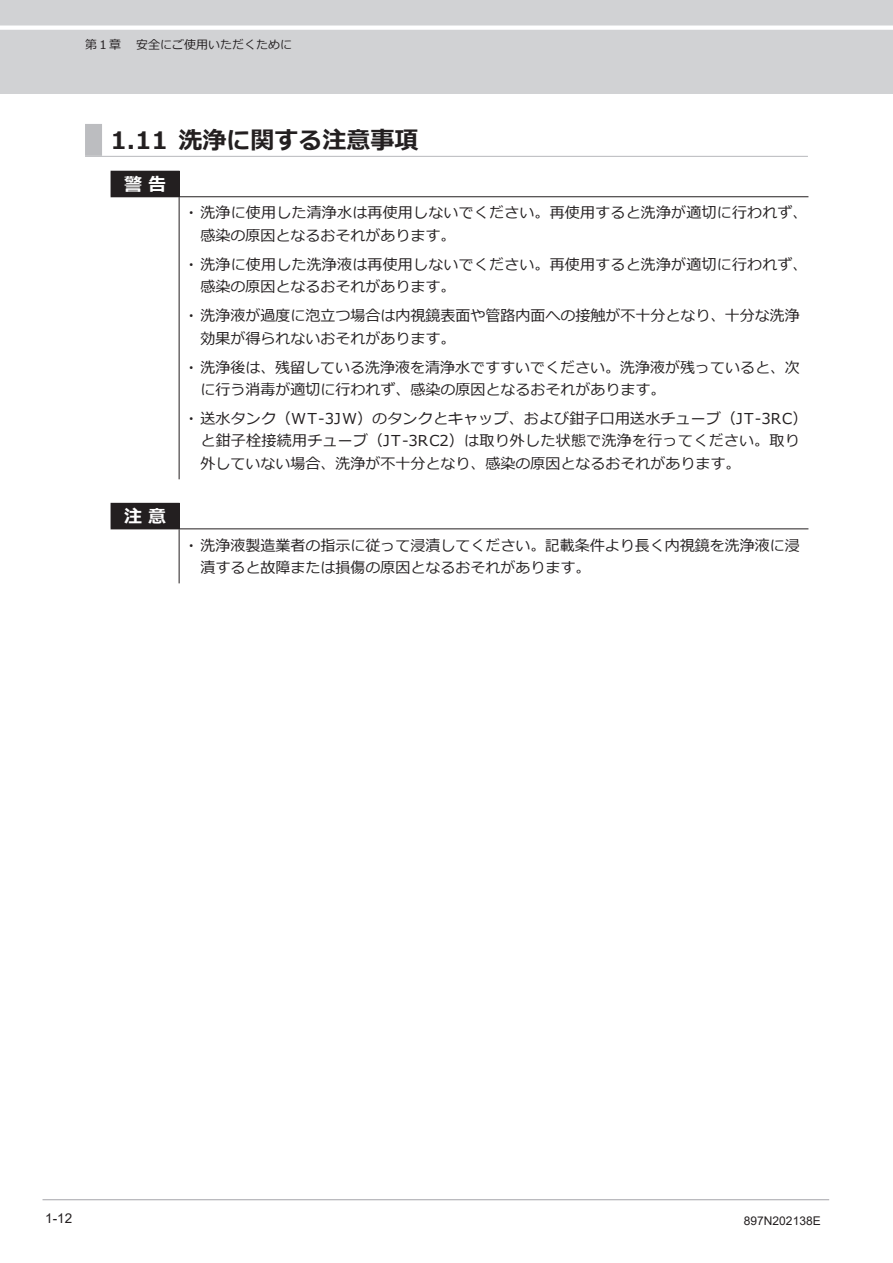
<style>
.page{position:relative;width:893px;height:1263px;background:#fff}
.page>*{position:absolute;margin:0;border:0;box-sizing:border-box;transform-origin:0 0}
.t1{font:700 24px "Meiryo";color:#231f20}
.t2{font:700 18px "Meiryo";color:#fff}
.t3{font:15px/22.5px "Meiryo";color:#231f20}
.t4{font:13.5px "Arial";color:#231f20}
.t5{font:12px "Meiryo";color:#231f20}
.t6{font:12px "Arial";color:#231f20}
</style>
<div class="page">
<hr style="left:43px;top:1199px;width:786px;height:1px;background:#a8a9ad">
<div style="left:0;top:0;width:893px;height:94px;background:#d1d2d4"></div>
<hr style="left:0;top:26px;width:893px;height:4px;background:#fff">
<div style="left:85px;top:124px;width:17px;height:32px;background:#bcbdc0"></div>
<hr style="left:85px;top:156px;width:723px;height:1px;background:#bcbdc0">
<div style="left:111px;top:171px;width:68px;height:26px;background:#231f20"></div>
<hr style="left:111px;top:171px;width:69px;height:1px;background:#231f20">
<svg style="left:179px;top:172px;width:1px;height:24px"></svg>
<hr style="left:179px;top:196px;width:629px;height:1px;background:#231f20">
<hr style="left:179px;top:197px;width:1px;height:282px;background:#231f20">
<div style="left:111px;top:503px;width:68px;height:26px;background:#231f20"></div>
<hr style="left:111px;top:503px;width:69px;height:1px;background:#231f20">
<svg style="left:179px;top:504px;width:1px;height:24px"></svg>
<hr style="left:179px;top:528px;width:629px;height:1px;background:#231f20">
<hr style="left:179px;top:529px;width:1px;height:54px;background:#231f20">
<p class="t5" style="left:85px;top:36px;width:37px">第１章</p>
<p class="t5" style="left:136px;top:36px;width:158px">安全にご使用いただくために</p>
<h1 class="t1" style="left:111px;top:123px;width:310px">1.11 洗浄に関する注意事項</h1>
<p class="t2" style="left:124px;top:172px;width:43px">警告</p>
<p class="t3" style="left:200px;top:203px;width:609px;text-indent:-16px">・洗浄に使用した清浄水は再使用しないでください。再使用すると洗浄が適切に行われず、感染の原因となるおそれがあります。</p>
<p class="t3" style="left:200px;top:254px;width:609px;text-indent:-16px">・洗浄に使用した洗浄液は再使用しないでください。再使用すると洗浄が適切に行われず、感染の原因となるおそれがあります。</p>
<p class="t3" style="left:200px;top:305px;width:601px;text-indent:-16px">・洗浄液が過度に泡立つ場合は内視鏡表面や管路内面への接触が不十分となり、十分な洗浄効果が得られないおそれがあります。</p>
<p class="t3" style="left:200px;top:357px;width:601px;text-indent:-16px">・洗浄後は、残留している洗浄液を清浄水ですすいでください。洗浄液が残っていると、次に行う消毒が適切に行われず、感染の原因となるおそれがあります。</p>
<p class="t3" style="left:200px;top:408px;width:608px;text-indent:-16px">・送水タンク（WT-3JW）のタンクとキャップ、および鉗子口用送水チューブ（JT-3RC）と鉗子栓接続用チューブ（JT-3RC2）は取り外した状態で洗浄を行ってください。取り外していない場合、洗浄が不十分となり、感染の原因となるおそれがあります。</p>
<p class="t2" style="left:124px;top:504px;width:43px">注意</p>
<p class="t3" style="left:200px;top:535px;width:601px;text-indent:-16px">・洗浄液製造業者の指示に従って浸漬してください。記載条件より長く内視鏡を洗浄液に浸漬すると故障または損傷の原因となるおそれがあります。</p>
<p class="t4" style="left:45px;top:1209px;width:29px">1-12</p>
<p class="t6" style="left:744px;top:1212px;width:78px">897N202138E</p>
</div>
